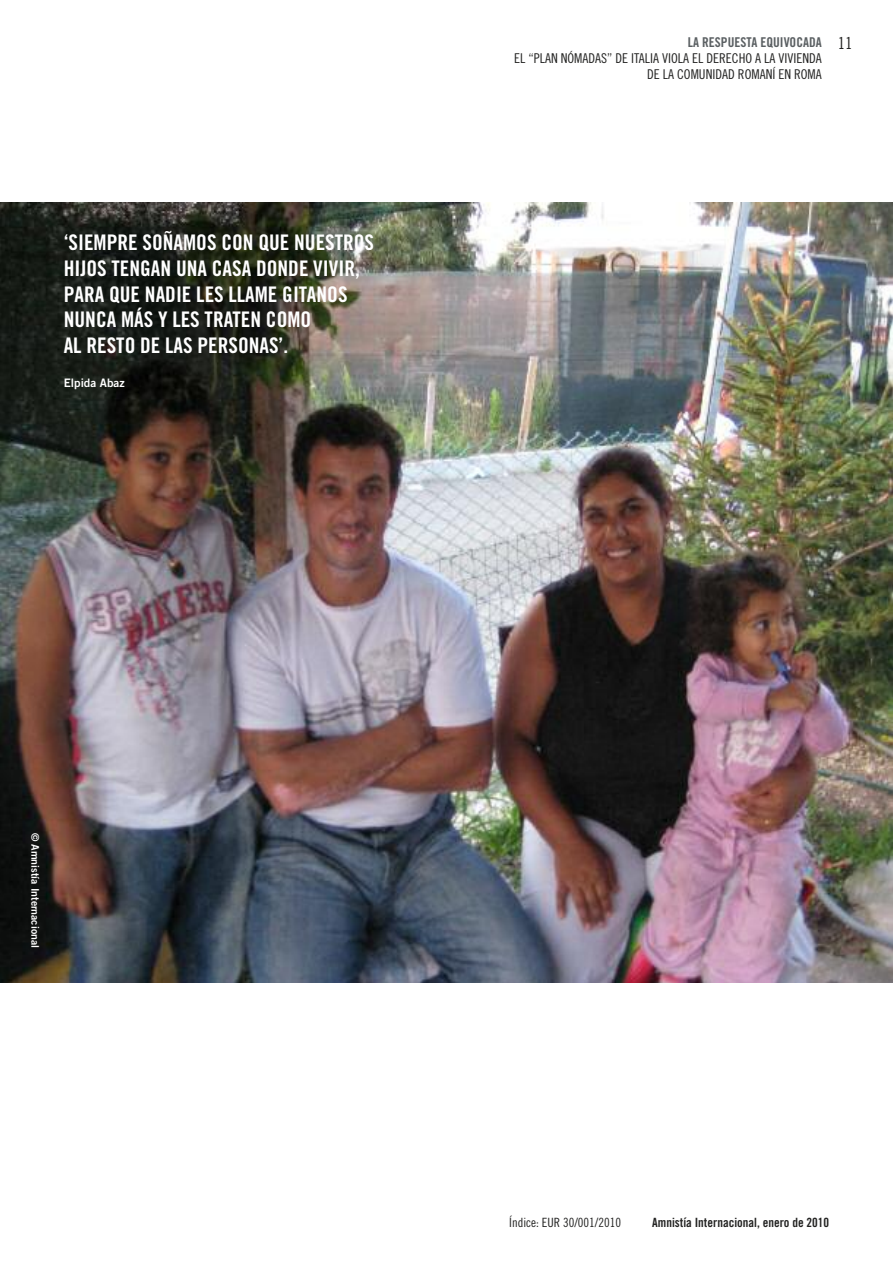
<style>
.page{position:relative;width:893px;height:1263px;background:#fff}
.page>*{position:absolute;margin:0;border:0;box-sizing:border-box;transform-origin:0 0}
.t1{font:21.45px/25.8px "Amnesty Trade Gothic Bd Cn 20";color:#fff}
.t2{font:16.5px "Amnesty Trade Gothic Cn 18";color:#222221}
.t3{font:13.5px/16.2px "Amnesty Trade Gothic Cn 18";color:#222221;text-align:right}
.t4{font:13.5px "Amnesty Trade Gothic Bd Cn 20";color:#5a5f62}
.t5{font:12.75px "Amnesty Trade Gothic Bd Cn 20";color:#222221}
.t6{font:12.75px "Amnesty Trade Gothic Cn 18";color:#222221}
.t7{font:11.7px "Amnesty Trade Gothic Bd 2";color:#fff}
.t8{font:10.5px "Amnesty Trade Gothic Bd 2";color:#fff}
</style>
<div class="page">
<img style="left:0;top:203px;width:893px;height:780px">
<p class="t1" style="left:64px;top:229px;width:312px">‘SIEMPRE SOÑAMOS CON QUE NUESTROS<br>HIJOS TENGAN UNA CASA DONDE VIVIR,<br>PARA QUE NADIE LES LLAME GITANOS<br>NUNCA MÁS Y LES TRATEN COMO<br>AL RESTO DE LAS PERSONAS’.</p>
<p class="t7" style="left:64px;top:375px;width:62px">Elpida Abaz</p>
<p class="t4" style="left:688px;top:34px;width:135px">LA RESPUESTA EQUIVOCADA</p>
<p class="t3" style="left:514px;top:50px;width:309px">EL “PLAN NÓMADAS” DE ITALIA VIOLA EL DERECHO A LA VIVIENDA<br>DE LA COMUNIDAD ROMANÍ EN ROMA</p>
<p class="t2" style="left:838px;top:33px;width:16px">11</p>
<p class="t8" style="left:42px;top:833px;width:117px;rotate:90deg">© Amnistía Internacional</p>
<p class="t6" style="left:509px;top:1215px;width:113px">Índice: EUR 30/001/2010</p>
<p class="t5" style="left:652px;top:1215px;width:178px">Amnistía Internacional, enero de 2010</p>
</div>
